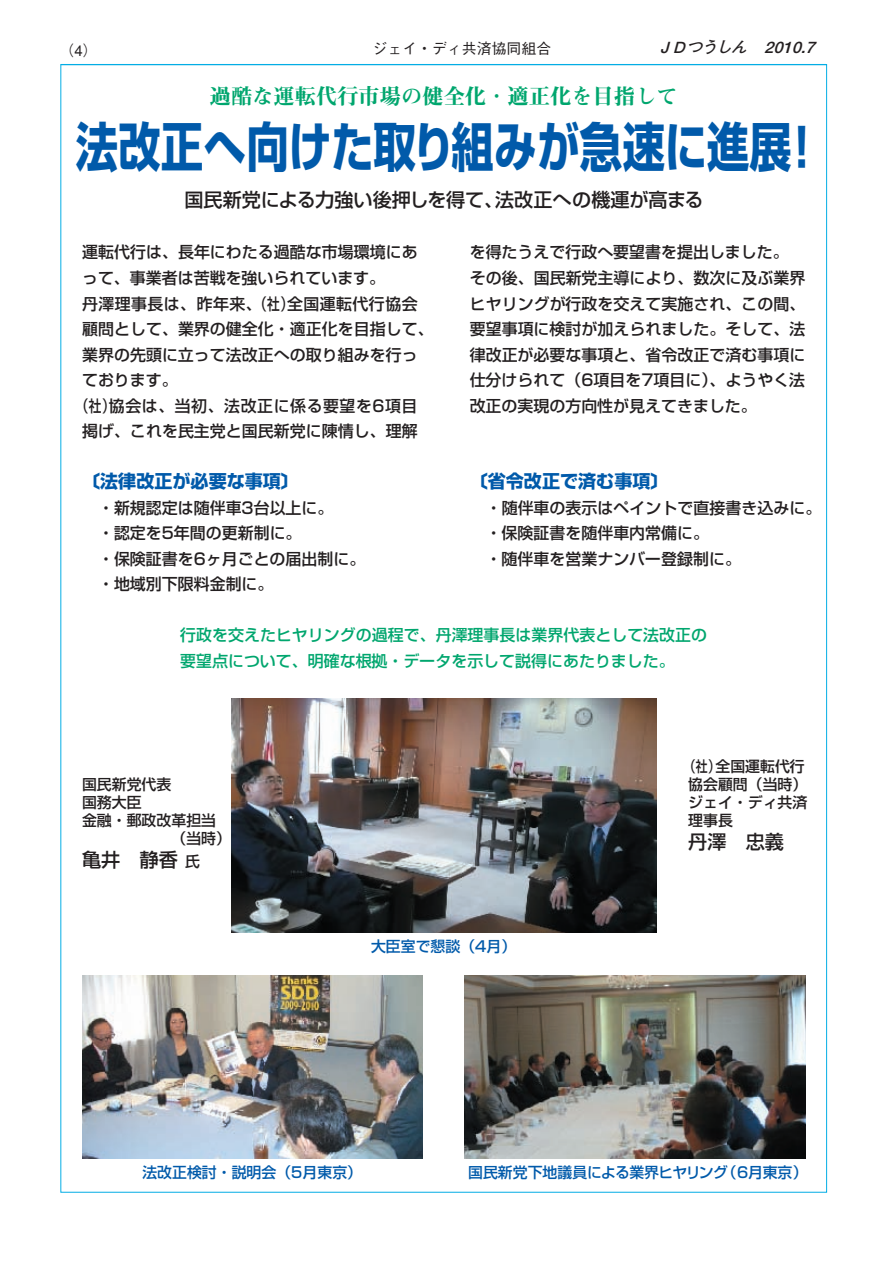
<style>
.page{position:relative;width:893px;height:1264px;background:#fff}
.page>*{position:absolute;margin:0;border:0;box-sizing:border-box;transform-origin:0 0}
.t1{font:700 53.1px "Shin Go";color:#015aaa;scale:.8 1}
.t2{font:21.3px "Midashi Min MA31";color:#00a66e}
.t3{font:500 19.2px "Shin Go";color:#231f20}
.t4{font:700 18px "Shin Go";color:#015aaa}
.t5{font:500 15.9px/25.5px "Shin Go";color:#231f20}
.t6{font:500 15.9px/25.5px "Shin Go";color:#00a66e}
.t7{font:500 15.9px "Shin Go";letter-spacing:.025em;color:#231f20}
.t8{font:500 15.9px "Shin Go";letter-spacing:.035em;color:#231f20;scale:.8 1}
.t9{font:italic 700 15.9px "Futo Go B101";color:#231f20;scale:1.04 1}
.t10{font:500 14.85px "Shin Go";color:#015aaa}
.t11{font:500 14.85px/17.9px "Shin Go";color:#231f20;scale:.8 1}
.t12{font:500 14.85px/17.9px "Shin Go";color:#231f20}
.t13{font:500 14.85px "Gothic BBB";color:#231f20}
.s1{font-size:14.85px}
</style>
<div class="page">
<img style="left:465px;top:975px;width:340px;height:182px">
<img style="left:82px;top:975px;width:340px;height:182px">
<img style="left:231px;top:698px;width:425px;height:234px">
<hr style="left:61px;top:64px;width:765px;height:1px;background:#03ade5">
<p class="t13" style="left:59px;top:42px;width:40px">（4）</p>
<p class="t13" style="left:372px;top:40px;width:180px">ジェイ・ディ共済協同組合</p>
<p class="t9" style="left:655px;top:38px;width:159px">ＪＤつうしん 2010.7</p>
<h2 class="t2" style="left:210px;top:84px;width:469px">過酷な運転代行市場の健全化・適正化を目指して</h2>
<h1 class="t1" style="left:76px;top:111px;width:935px">法改正へ向けた取り組みが急速に進展！</h1>
<p class="t3" style="left:184px;top:187px;width:521px">国民新党による力強い後押しを得て、法改正への機運が高まる</p>
<p class="t5" style="left:82px;top:239px;width:337px">運転代行は、長年にわたる過酷な市場環境にあ</p>
<p class="t5" style="left:82px;top:264px;width:304px">って、事業者は苦戦を強いられています。</p>
<p class="t7" style="left:82px;top:293px;width:337px">丹澤理事長は、昨年来、（社）全国運転代行協会</p>
<p class="t5" style="left:82px;top:315px;width:353px">顧問として、業界の健全化・適正化を目指して、</p>
<p class="t5" style="left:82px;top:341px;width:337px">業界の先頭に立って法改正への取り組みを行っ</p>
<p class="t5" style="left:82px;top:366px;width:97px">ております。</p>
<p class="t8" style="left:76px;top:395px;width:429px">（社）協会は、当初、法改正に係る要望を6項目</p>
<p class="t5" style="left:82px;top:417px;width:337px">掲げ、これを民主党と国民新党に陳情し、理解</p>
<p class="t4" style="left:82px;top:469px;width:218px">〔法律改正が必要な事項〕</p>
<p class="t5" style="left:98px;top:494px;width:269px">・新規認定は随伴車3台以上に。<br>・認定を5年間の更新制に。<br>・保険証書を6ヶ月ごとの届出制に。・地域別下限料金制に。</p>
<p class="t5" style="left:469px;top:239px;width:337px">を得たうえで行政へ要望書を提出しました。その後、国民新党主導により、数次に及ぶ業界ヒヤリングが行政を交えて実施され、この間、要望事項に検討が加えられました。そして、法律改正が必要な事項と、省令改正で済む事項に仕分けられて（6項目を7項目に）、ようやく法改正の実現の方向性が見えてきました。</p>
<p class="t4" style="left:469px;top:469px;width:200px">〔省令改正で済む事項〕</p>
<p class="t5" style="left:485px;top:494px;width:337px">・随伴車の表示はペイントで直接書き込みに。・保険証書を随伴車内常備に。<br>・随伴車を営業ナンバー登録制に。</p>
<p class="t6" style="left:180px;top:621px;width:528px">行政を交えたヒヤリングの過程で、丹澤理事長は業界代表として法改正の要望点について、明確な根拠・データを示して説得にあたりました。</p>
<p class="t12" style="left:82px;top:774px;width:135px">国民新党代表<br>国務大臣<br>金融・郵政改革担当</p>
<p class="t3" style="left:82px;top:846px;width:119px">亀井　静香<span class="s1">氏</span></p>
<p class="t10" style="left:371px;top:936px;width:147px">大臣室で懇談（4月）</p>
<p class="t11" style="left:688px;top:756px;width:150px;text-indent:-4px">（社）全国運転代行協会顧問（当時）ジェイ・ディ共済理事長</p>
<p class="t3" style="left:688px;top:828px;width:97px">丹澤　忠義</p>
<p class="t10" style="left:142px;top:1162px;width:221px">法改正検討・説明会（5月東京）</p>
<p class="t10" style="left:468px;top:1162px;width:341px">国民新党下地議員による業界ヒヤリング（6月東京）</p>
</div>
